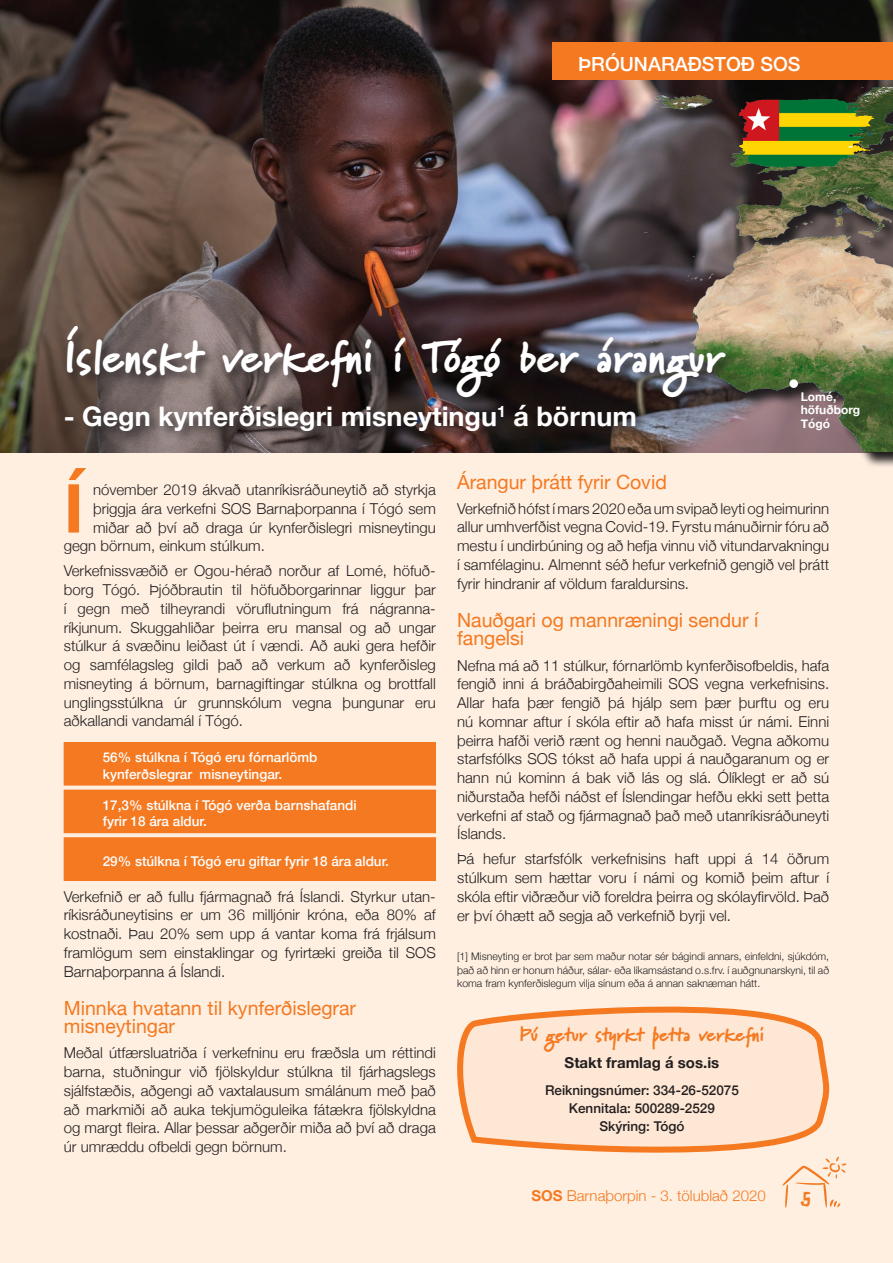
<style>
.page{position:relative;width:893px;height:1263px;background:#feefe1}
.page>*{position:absolute;margin:0;border:0;box-sizing:border-box;transform-origin:0 0}
.Adaltexti{font:700 67.5px "Helvetica Neue";color:#f47921}
.stór_fyrirsögn{font:900 45px "Marydale";color:#fff}
.stór_fyrirsögn-2{font:700 27px "Helvetica Neue";color:#fff}
.t1{font:27px "Elliot Six";color:#f47921}
.millifyrirsögn{font:19.5px/18.8px "Helvetica Neue";color:#f47921}
.Adaltexti-2{font:900 19.5px "Marydale";color:#f47921}
.millifyrirsögn-2{font:500 19.5px "Helvetica Neue";color:#fff}
.Adaltexti-3{font:300 15px/18.8px "Helvetica Neue";color:#231f20;text-align:justify}
.Efnisyfirlit{font:300 15px "Helvetica Neue";color:#f47921}
.Adaltexti-4{font:700 15px "Helvetica Neue";color:#231f20}
.Tafla_upptalning{font:500 13.5px/16.5px "Helvetica Neue";color:#fff}
.Adaltexti-5{font:500 13.5px "Helvetica Neue";color:#231f20}
.minnimillifyrirsögn{font:700 12px/13.5px "Helvetica Neue";color:#fff}
.Adaltexti-6{font:300 10.5px/13.5px "Helvetica Neue";color:#231f20;text-align:justify}
.s1{font-weight:700}
</style>
<div class="page">
<img style="left:0;top:0;width:893px;height:453px">
<svg style="left:457px;top:1006px;width:373px;height:147px"></svg>
<svg style="left:647px;top:451px;width:246px;height:16px"></svg>
<img style="left:643px;top:87px;width:250px;height:364px">
<div style="left:789px;top:379px;width:9px;height:9px;background:#fff;border-radius:50%"></div>
<img style="left:738px;top:100px;width:136px;height:67px">
<svg style="left:782px;top:1157px;width:64px;height:51px"></svg>
<div style="left:63px;top:324px;width:676px;height:121px;background:#231f20;opacity:.75"></div>
<div style="left:553px;top:43px;width:340px;height:37px;background:#f47921"></div>
<div style="left:64px;top:742px;width:371px;height:43px;background:#f47921"></div>
<div style="left:64px;top:790px;width:371px;height:43px;background:#f47921"></div>
<div style="left:64px;top:838px;width:371px;height:42px;background:#f47921"></div>
<div style="left:64px;top:837px;width:372px;height:44px;border:1px solid #f47921"></div>
<p class="millifyrirsögn-2" style="left:578px;top:48px;width:224px">ÞRÓUNARAÐSTOÐ SOS</p>
<p class="stór_fyrirsögn" style="left:64px;top:330px;width:662px">Íslenskt verkefni í Tógó ber árangur</p>
<p class="stór_fyrirsögn-2" style="left:64px;top:395px;width:575px">- Gegn kynferðislegri misneytingu<sup>1</sup> á börnum</p>
<p class="minnimillifyrirsögn" style="left:801px;top:390px;width:61px">Lomé, höfuðborg<br>Tógó</p>
<p class="Adaltexti" style="left:64px;top:455px;width:21px">Í</p>
<p class="Adaltexti-3" style="left:93px;top:479px;width:344px">nóvember 2019 ákvað utanríkisráðuneytið að styrkja</p>
<p class="Adaltexti-3" style="left:93px;top:498px;width:344px">þriggja ára verkefni SOS Barnaþorpanna í Tógó sem</p>
<p class="Adaltexti-3" style="left:93px;top:517px;width:344px">miðar að því að draga úr kynferðislegri misneytingu</p>
<p class="Adaltexti-3" style="left:64px;top:535px;width:203px">gegn börnum, einkum stúlkum.</p>
<p class="Adaltexti-3" style="left:64px;top:561px;width:374px;text-align:left">Verkefnissvæðið er Ogou-hérað norður af Lomé, höfuð&shy;borg Tógó. Þjóðbrautin til höfuðborgarinnar liggur þar í gegn með tilheyrandi vöruflutningum frá nágranna&shy;ríkjunum. Skuggahliðar þeirra eru mansal og að ungar stúlkur á svæðinu leiðast út í vændi. Að auki gera hefðir og samfélagsleg gildi það að verkum að kynferðisleg misneyting á börnum, barnagiftingar stúlkna og brottfall unglingsstúlkna úr grunnskólum vegna þungunar eru aðkallandi vandamál í Tógó.</p>
<p class="Tafla_upptalning" style="left:103px;top:748px;width:216px">56% stúlkna í Tógó eru fórnarlömb kynferðslegrar misneytingar.</p>
<p class="Tafla_upptalning" style="left:103px;top:796px;width:255px">17,3% stúlkna í Tógó verða barnshafandi fyrir 18 ára aldur.</p>
<p class="Tafla_upptalning" style="left:103px;top:851px;width:288px">29% stúlkna í Tógó eru giftar fyrir 18 ára aldur.</p>
<p class="Adaltexti-3" style="left:64px;top:886px;width:374px;text-align:left">Verkefnið er að fullu fjármagnað frá Íslandi. Styrkur utan&shy;ríkisráðuneytisins er um 36 milljónir króna, eða 80% af kostnaði. Þau 20% sem upp á vantar koma frá frjálsum framlögum sem einstaklingar og fyrirtæki greiða til SOS Barnaþorpanna á Íslandi.</p>
<p class="millifyrirsögn" style="left:64px;top:999px;width:294px">Minnka hvatann til kynferðislegrar misneytingar</p>
<p class="Adaltexti-3" style="left:64px;top:1042px;width:374px">Meðal útfærsluatriða í verkefninu eru fræðsla um réttindi barna, stuðningur við fjölskyldur stúlkna til fjárhagslegs sjálfstæðis, aðgengi að vaxtalausum smálánum með það að markmiði að auka tekjumöguleika fátækra fjölskyldna og margt fleira. Allar þessar aðgerðir miða að því að draga úr umræddu ofbeldi gegn börnum.</p>
<p class="millifyrirsögn" style="left:457px;top:473px;width:211px">Árangur þrátt fyrir Covid</p>
<p class="Adaltexti-3" style="left:457px;top:498px;width:374px">Verkefnið hófst í mars 2020 eða um svipað leyti og heimurinn allur umhverfðist vegna Covid-19. Fyrstu mánuðirnir fóru að mestu í undirbúning og að hefja vinnu við vitundarvakningu í samfélaginu. Almennt séð hefur verkefnið gengið vel þrátt fyrir hindranir af völdum faraldursins.</p>
<p class="millifyrirsögn" style="left:457px;top:611px;width:303px">Nauðgari og mannræningi sendur í fangelsi</p>
<p class="Adaltexti-3" style="left:457px;top:655px;width:374px">Nefna má að 11 stúlkur, fórnarlömb kynferðisofbeldis, hafa fengið inni á bráðabirgðaheimili SOS vegna verkefnisins.<br>Allar hafa þær fengið þá hjálp sem þær þurftu og eru nú komnar aftur í skóla eftir að hafa misst úr námi. Einni þeirra hafði verið rænt og henni nauðgað. Vegna aðkomu starfsfólks SOS tókst að hafa uppi á nauðgaranum og er hann nú kominn á bak við lás og slá. Ólíklegt er að sú niðurstaða hefði náðst ef Íslendingar hefðu ekki sett þetta verkefni af stað og fjármagnað það með utanríkisráðuneyti Íslands.</p>
<p class="Adaltexti-3" style="left:457px;top:848px;width:374px">Þá hefur starfsfólk verkefnisins haft uppi á 14 öðrum stúlkum sem hættar voru í námi og komið þeim aftur í skóla eftir viðræður við foreldra þeirra og skólayfirvöld. Það er því óhætt að segja að verkefnið byrji vel.</p>
<p class="Adaltexti-6" style="left:457px;top:949px;width:374px">[1] Misneyting er brot þar sem maður notar sér bágindi annars, einfeldni, sjúkdóm, það að hinn er honum háður, sálar- eða líkamsástand o.s.frv. í auðgnunarskyni, til að koma fram kynferðislegum vilja sínum eða á annan saknæman hátt.</p>
<p class="Adaltexti-2" style="left:519px;top:1023px;width:247px">Þú getur styrkt þetta verkefni</p>
<p class="Adaltexti-4" style="left:565px;top:1050px;width:156px">Stakt framlag á sos.is</p>
<p class="Adaltexti-5" style="left:545px;top:1079px;width:195px">Reikningsnúmer: 334-26-52075</p>
<p class="Adaltexti-5" style="left:569px;top:1097px;width:148px">Kennitala: 500289-2529</p>
<p class="Adaltexti-5" style="left:599px;top:1116px;width:86px">Skýring: Tógó</p>
<p class="Efnisyfirlit" style="left:531px;top:1183px;width:236px"><span class="s1">SOS</span> Barnaþorpin - 3. tölublað 2020</p>
<p class="t1" style="left:799px;top:1181px;width:14px">5</p>
</div>
